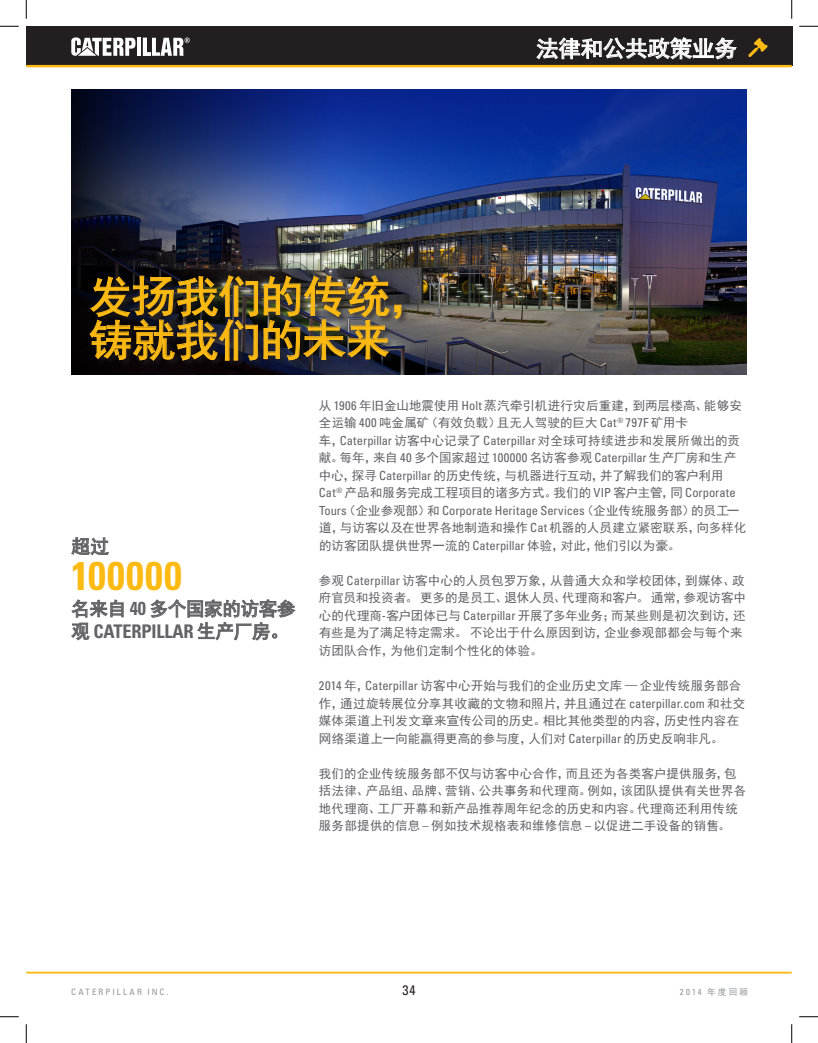
<style>
.page{position:relative;width:818px;height:1043px;background:#fff}
.page>*{position:absolute;margin:0;border:0;box-sizing:border-box;transform-origin:0 0}
.t1{font:43.75px/43.8px "Sim Hei";letter-spacing:-.02em;color:#fcba13}
.t2{font:700 condensed 40px "Univers LT Std";letter-spacing:.03em;color:#fcba13}
.t3{font:22.5px "Sim Hei";letter-spacing:-.01em;color:#fff}
.t4{font:700 condensed 18.75px "Univers LT Std";letter-spacing:-.01em;color:#636366}
.t5{font:18.75px "Sim Hei";letter-spacing:-.01em;color:#636366}
.t6{font:condensed 13.75px "Univers LT Std";color:#231f20}
.t7{font:12.5px/17.5px "Sim Hei";letter-spacing:.01em;color:#636366}
.t8{font:condensed 12.5px "Univers LT Std";color:#636366}
.t9{font:condensed 8.75px "Univers LT Std";letter-spacing:.24em;color:#939598}
.s1{font-family:"Univers LT Std";font-weight:700;font-stretch:condensed}
.s2{font-family:"Sim Hei";font-weight:400;font-stretch:normal}
.s3{font-family:"Univers LT Std";font-stretch:condensed}
.s4{font-family:"Sim Hei";font-stretch:normal}
</style>
<div class="page">
<hr style="left:26px;top:971px;width:765px;height:2px;background:#fcba13">
<img style="left:336px;top:89px;width:410px;height:286px">
<svg style="left:71px;top:537px;width:38px;height:19px"></svg>
<svg style="left:71px;top:599px;width:52px;height:41px"></svg>
<svg style="left:150px;top:599px;width:146px;height:41px"></svg>
<div style="left:26px;top:26px;width:766px;height:39px;background:#231f20"></div>
<hr style="left:26px;top:65px;width:765px;height:2px;background:#fcba13">
<svg style="left:536px;top:37px;width:200px;height:22px"></svg>
<svg style="left:748px;top:38px;width:20px;height:19px"></svg>
<img style="left:71px;top:89px;width:265px;height:286px">
<div style="left:89px;top:275px;width:319px;height:92px;background:#231f20;opacity:.75"></div>
<img style="left:90px;top:275px;width:311px;height:86px">
<hr style="left:137px;top:38px;width:4px;height:18px;background:#fff">
<svg style="left:71px;top:37px;width:64px;height:19px"></svg>
<svg style="left:143px;top:38px;width:47px;height:18px"></svg>
<svg style="left:0;top:25px;width:19px;height:2px"></svg>
<svg style="left:799px;top:25px;width:19px;height:2px"></svg>
<svg style="left:0;top:1016px;width:19px;height:1px"></svg>
<svg style="left:799px;top:1016px;width:19px;height:1px"></svg>
<svg style="left:25px;top:0;width:2px;height:19px"></svg>
<svg style="left:25px;top:1024px;width:2px;height:18px"></svg>
<svg style="left:791px;top:0;width:1px;height:19px"></svg>
<svg style="left:791px;top:1024px;width:1px;height:18px"></svg>
<h1 class="t1" style="left:89px;top:274px;width:345px">发扬我们的传统，铸就我们的未来</h1>
<h3 class="t3" style="left:536px;top:37px;width:202px">法律和公共政策业务</h3>
<h3 class="t3" style="left:657px;top:37px;width:91px">章节标题</h3>
<h3 class="t5" style="left:71px;top:536px;width:39px">超过</h3>
<h2 class="t2" style="left:71px;top:551px;width:112px">100000</h2>
<h3 class="t5" style="left:71px;top:599px;width:226px">名来自 <span class="s1">40</span> 多个国家的访客参</h3>
<h3 class="t4" style="left:71px;top:619px;width:219px"><span class="s2">观</span> CATERPILLAR <span class="s2">生产厂房。</span></h3>
<p class="t7" style="left:319px;top:397px;width:424px">从 <span class="s3">1906</span> 年旧金山地震使用 <span class="s3">Holt</span> 蒸汽牵引机进行灾后重建，到两层楼高、能够安全运输 <span class="s3">400</span> 吨金属矿（有效负载）且无人驾驶的巨大 <span class="s3">Cat</span><sup>®</sup> <span class="s3">797F</span> 矿用卡<br>车，<span class="s3">Caterpillar</span> 访客中心记录了 <span class="s3">Caterpillar</span> 对全球可持续进步和发展所做出的贡献。每年，来自 <span class="s3">40</span> 多个国家超过 <span class="s3">100000</span> 名访客参观 <span class="s3">Caterpillar</span> 生产厂房和生产中心，探寻 <span class="s3">Caterpillar</span> 的历史传统，与机器进行互动，并了解我们的客户利用<span class="s3">Cat</span><sup>®</sup> 产品和服务完成工程项目的诸多方式。我们的 <span class="s3">VIP</span> 客户主管，同 <span class="s3">Corporate</span></p>
<p class="t8" style="left:319px;top:502px;width:422px">Tours<span class="s4">（企业参观部）和</span> Corporate Heritage Services<span class="s4">（企业传统服务部）的员工一</span></p>
<p class="t7" style="left:319px;top:519px;width:429px">道，与访客以及在世界各地制造和操作 <span class="s3">Cat</span> 机器的人员建立紧密联系，向多样化的访客团队提供世界一流的 <span class="s3">Caterpillar</span> 体验，对此，他们引以为豪。</p>
<p class="t7" style="left:319px;top:572px;width:428px">参观 <span class="s3">Caterpillar</span> 访客中心的人员包罗万象，从普通大众和学校团体，到媒体、政府官员和投资者。更多的是员工、退休人员、代理商和客户。通常，参观访客中心的代理商<span class="s3">-</span>客户团体已与 <span class="s3">Caterpillar</span> 开展了多年业务；而某些则是初次到访，还有些是为了满足特定需求。不论出于什么原因到访，企业参观部都会与每个来访团队合作，为他们定制个性化的体验。</p>
<p class="t7" style="left:319px;top:677px;width:428px"><span class="s3">2014</span> 年，<span class="s3">Caterpillar</span> 访客中心开始与我们的企业历史文库 — 企业传统服务部合作，通过旋转展位分享其收藏的文物和照片，并且通过在 <span class="s3">caterpillar.com</span> 和社交媒体渠道上刊发文章来宣传公司的历史。相比其他类型的内容，历史性内容在网络渠道上一向能赢得更高的参与度，人们对 <span class="s3">Caterpillar</span> 的历史反响非凡。</p>
<p class="t7" style="left:319px;top:764px;width:429px">我们的企业传统服务部不仅与访客中心合作，而且还为各类客户提供服务，包括法律、产品组、品牌、营销、公共事务和代理商。例如，该团队提供有关世界各地代理商、工厂开幕和新产品推荐周年纪念的历史和内容。代理商还利用传统服务部提供的信息 <span class="s3">–</span> 例如技术规格表和维修信息 <span class="s3">–</span> 以促进二手设备的销售。</p>
<p class="t6" style="left:402px;top:981px;width:14px">34</p>
<p class="t9" style="left:71px;top:986px;width:99px">CATERPILLAR INC.</p>
<p class="t9" style="left:680px;top:986px;width:70px">2014 <span class="s4">年度回顾</span></p>
</div>
